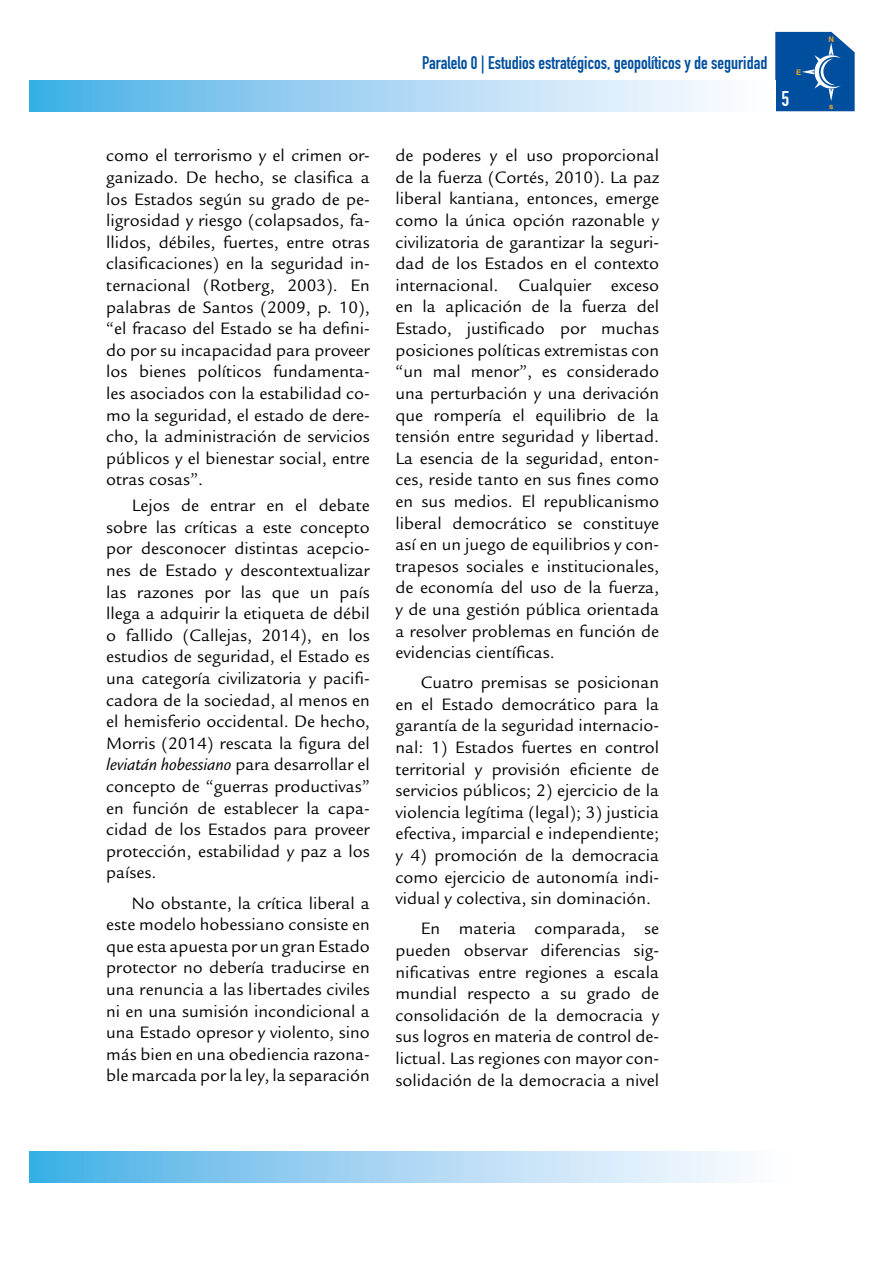
<style>
.page{position:relative;width:893px;height:1263px;background:#fff}
.page>*{position:absolute;margin:0;border:0;box-sizing:border-box;transform-origin:0 0}
.t1{font:21px "DIN Engschrift Std";color:#fff}
.t2{font:18px/21.6px "Legacy Sans Std";color:#000;text-align:justify}
.t3{font:18px "DIN Engschrift Std";color:#004f9f}
.t4{font:700 7.65px "Helvetica";color:#f7a823}
.s1{font-style:italic}
</style>
<div class="page">
<svg style="left:30px;top:81px;width:687px;height:30px;background:#a2d4f2"></svg>
<svg style="left:30px;top:1152px;width:708px;height:30px;background:#a2d4f2"></svg>
<svg style="left:775px;top:32px;width:80px;height:79px;background:#1b61a9"></svg>
<p class="t2" style="left:106px;top:145px;width:265px">como el terrorismo y el crimen or&shy;ganizado. De hecho, se clasifica a los Estados según su grado de pe&shy;ligrosidad y riesgo (colapsados, fa&shy;llidos, débiles, fuertes, entre otras clasificaciones) en la seguridad in&shy;ternacional (Rotberg, 2003). En palabras de Santos (2009, p. 10), “el fracaso del Estado se ha defini&shy;do por su incapacidad para proveer los bienes políticos fundamenta&shy;les asociados con la estabilidad co&shy;mo la seguridad, el estado de dere&shy;cho, la administración de servicios públicos y el bienestar social, entre otras cosas”.</p>
<p class="t2" style="left:106px;top:495px;width:265px;text-indent:26px">Lejos de entrar en el debate sobre las críticas a este concepto por desconocer distintas acepcio&shy;nes de Estado y descontextualizar las razones por las que un país llega a adquirir la etiqueta de débil o fallido (Callejas, 2014), en los estudios de seguridad, el Estado es una categoría civilizatoria y pacifi&shy;cadora de la sociedad, al menos en el hemisferio occidental. De hecho, Morris (2014) rescata la figura del <span class="s1">leviatán hobessiano</span> para desarrollar el concepto de “guerras productivas” en función de establecer la capa&shy;cidad de los Estados para proveer protección, estabilidad y paz a los países.</p>
<p class="t2" style="left:106px;top:892px;width:265px;text-indent:26px">No obstante, la crítica liberal a este modelo hobessiano consiste en que esta apuesta por un gran Estado protector no debería traducirse en una renuncia a las libertades civiles ni en una sumisión incondicional a una Estado opresor y violento, sino más bien en una obediencia razona&shy;ble marcada por la ley, la separación</p>
<p class="t3" style="left:422px;top:52px;width:347px">Paralelo 0 | Estudios estratégicos, geopolíticos y de seguridad</p>
<p class="t1" style="left:782px;top:87px;width:9px">5</p>
<p class="t4" style="left:796px;top:67px;width:7px">E</p>
<p class="t2" style="left:395px;top:145px;width:265px">de poderes y el uso proporcional de la fuerza (Cortés, 2010). La paz liberal kantiana, entonces, emerge como la única opción razonable y civilizatoria de garantizar la seguri&shy;dad de los Estados en el contexto internacional. Cualquier exceso en la aplicación de la fuerza del Estado, justificado por muchas posiciones políticas extremistas con “un mal menor”, es considerado una perturbación y una derivación que rompería el equilibrio de la tensión entre seguridad y libertad.<br>La esencia de la seguridad, enton&shy;ces, reside tanto en sus fines como en sus medios. El republicanismo liberal democrático se constituye así en un juego de equilibrios y con&shy;trapesos sociales e institucionales, de economía del uso de la fuerza, y de una gestión pública orientada a resolver problemas en función de evidencias científicas.</p>
<p class="t2" style="left:395px;top:672px;width:265px;text-indent:26px">Cuatro premisas se posicionan en el Estado democrático para la garantía de la seguridad internacio&shy;nal: 1) Estados fuertes en control territorial y provisión eficiente de servicios públicos; 2) ejercicio de la violencia legítima (legal); 3) justicia efectiva, imparcial e independiente; y 4) promoción de la democracia como ejercicio de autonomía indi&shy;vidual y colectiva, sin dominación.</p>
<p class="t2" style="left:395px;top:918px;width:265px;text-indent:26px">En materia comparada, se pueden observar diferencias sig&shy;nificativas entre regiones a escala mundial respecto a su grado de consolidación de la democracia y sus logros en materia de control de&shy;lictual. Las regiones con mayor con&shy;solidación de la democracia a nivel</p>
<p class="t4" style="left:828px;top:34px;width:7px">N</p>
<p class="t4" style="left:829px;top:101px;width:6px">s</p>
</div>
